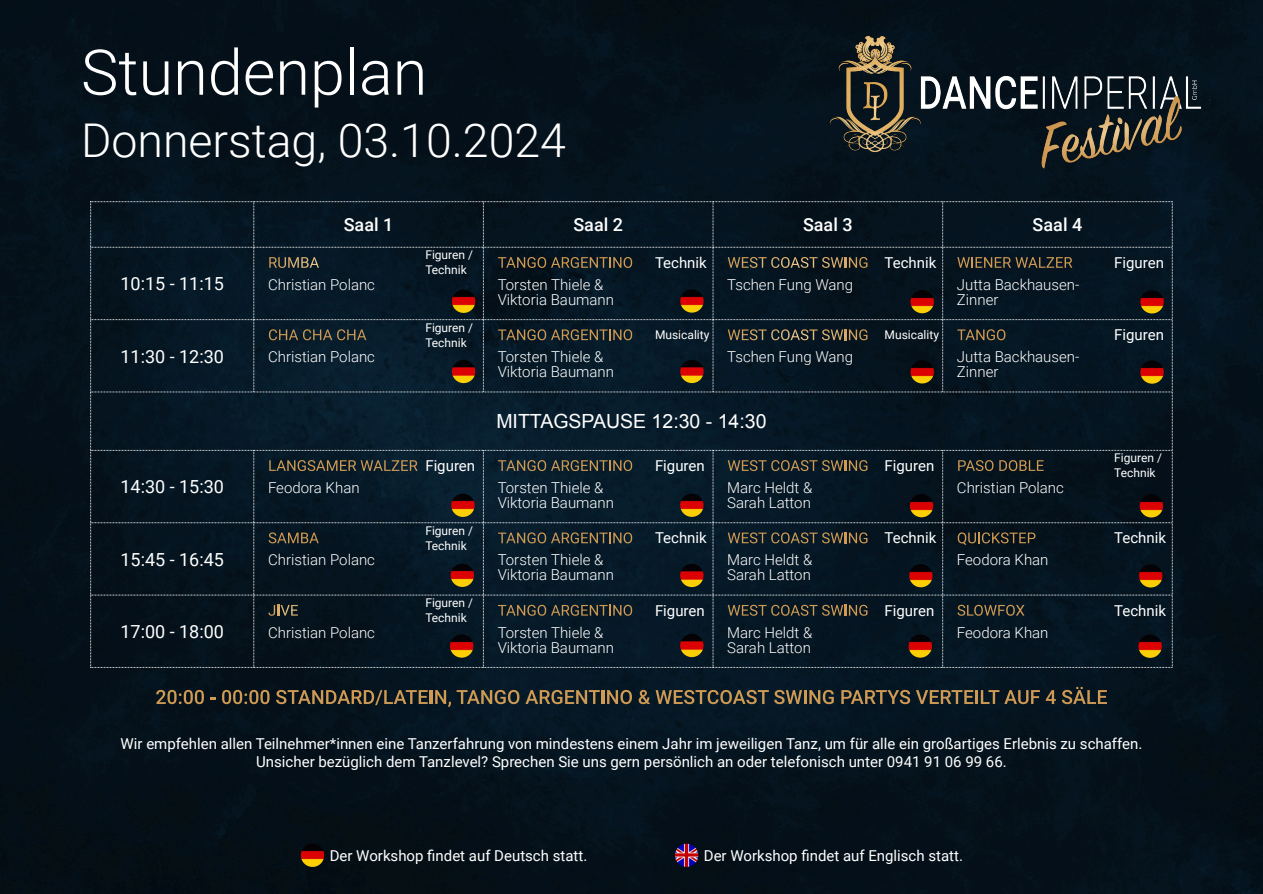
<style>
.page{position:relative;width:1263px;height:894px;background:#fff}
.page>*{position:absolute;margin:0;border:0;box-sizing:border-box;transform-origin:0 0}
.t1{font:300 63px "Roboto";color:#fff}
.t2{font:300 46.5px "Roboto";color:#fff}
.t3{font:19.5px "Arial";color:#fff}
.t4{font:18px "Roboto";color:#fff}
.t5{font:500 18px "Roboto";color:#fff}
.t6{font:300 15px/15px "Roboto";color:#fff}
.t7{font:15px/18px "Roboto";color:#fff;text-align:center}
.t8{font:12px/15px "Roboto";color:#fff}
</style>
<div class="page">
<img style="left:0;top:0;width:1263px;height:893px">
<img style="left:813px;top:32px;width:404px;height:136px">
<svg style="left:156px;top:689px;width:48px;height:15px"></svg>
<svg style="left:222px;top:689px;width:48px;height:15px"></svg>
<svg style="left:276px;top:689px;width:175px;height:17px;background:#49402f"></svg>
<svg style="left:457px;top:689px;width:62px;height:15px"></svg>
<svg style="left:525px;top:689px;width:107px;height:15px;background:#584d37"></svg>
<svg style="left:639px;top:689px;width:11px;height:15px"></svg>
<svg style="left:656px;top:689px;width:178px;height:15px;background:#524936"></svg>
<svg style="left:841px;top:689px;width:69px;height:15px"></svg>
<svg style="left:916px;top:689px;width:57px;height:14px"></svg>
<svg style="left:975px;top:689px;width:3px;height:14px"></svg>
<svg style="left:981px;top:689px;width:59px;height:15px"></svg>
<svg style="left:1046px;top:689px;width:10px;height:14px"></svg>
<svg style="left:1062px;top:686px;width:45px;height:18px"></svg>
<svg style="left:90px;top:201px;width:1083px;height:466px;background:#0b1b26"></svg>
<img style="left:301px;top:843px;width:23px;height:23px;border-radius:50%">
<img style="left:675px;top:843px;width:23px;height:23px;border-radius:50%">
<img style="left:680px;top:493px;width:23px;height:23px;border-radius:50%">
<img style="left:680px;top:563px;width:23px;height:24px;border-radius:50%">
<img style="left:680px;top:289px;width:24px;height:23px;border-radius:50%">
<img style="left:680px;top:360px;width:24px;height:23px;border-radius:50%">
<img style="left:910px;top:290px;width:24px;height:23px;border-radius:50%">
<img style="left:910px;top:360px;width:24px;height:23px;border-radius:50%">
<img style="left:910px;top:494px;width:23px;height:23px;border-radius:50%">
<img style="left:909px;top:564px;width:24px;height:23px;border-radius:50%">
<img style="left:909px;top:634px;width:23px;height:23px;border-radius:50%">
<img style="left:1140px;top:290px;width:24px;height:23px;border-radius:50%">
<img style="left:1140px;top:360px;width:24px;height:23px;border-radius:50%">
<img style="left:1140px;top:494px;width:23px;height:23px;border-radius:50%">
<img style="left:1139px;top:564px;width:23px;height:23px;border-radius:50%">
<img style="left:1138px;top:634px;width:24px;height:23px;border-radius:50%">
<img style="left:452px;top:289px;width:23px;height:24px;border-radius:50%">
<img style="left:452px;top:360px;width:23px;height:23px;border-radius:50%">
<img style="left:451px;top:493px;width:24px;height:23px;border-radius:50%">
<img style="left:451px;top:563px;width:23px;height:23px;border-radius:50%">
<img style="left:450px;top:634px;width:23px;height:23px;border-radius:50%">
<img style="left:680px;top:633px;width:23px;height:24px;border-radius:50%">
<h1 class="t1" style="left:81px;top:47px;width:348px">Stundenplan</h1>
<h2 class="t2" style="left:81px;top:122px;width:486px">Donnerstag, 03.10.2024</h2>
<p class="t5" style="left:344px;top:218px;width:51px">Saal 1</p>
<p class="t5" style="left:573px;top:218px;width:51px">Saal 2</p>
<p class="t5" style="left:803px;top:218px;width:51px">Saal 3</p>
<p class="t5" style="left:1033px;top:218px;width:51px">Saal 4</p>
<p class="t8" style="left:425px;top:248px;width:49px">Figuren /<br>Technik</p>
<p class="t7" style="left:655px;top:255px;width:53px">Technik</p>
<p class="t7" style="left:885px;top:255px;width:53px">Technik</p>
<p class="t7" style="left:1114px;top:255px;width:51px">Figuren</p>
<p class="t4" style="left:120px;top:276px;width:105px">10:15 - 11:15</p>
<p class="t6" style="left:268px;top:278px;width:108px">Christian Polanc</p>
<p class="t6" style="left:498px;top:278px;width:118px">Torsten Thiele &amp;<br>Viktoria Baumann</p>
<p class="t6" style="left:727px;top:278px;width:127px">Tschen Fung Wang</p>
<p class="t6" style="left:957px;top:278px;width:124px">Jutta Backhausen-<br>Zinner</p>
<p class="t8" style="left:425px;top:321px;width:49px">Figuren /<br>Technik</p>
<p class="t8" style="left:655px;top:328px;width:56px">Musicality</p>
<p class="t8" style="left:885px;top:328px;width:56px">Musicality</p>
<p class="t7" style="left:1114px;top:327px;width:51px">Figuren</p>
<p class="t4" style="left:120px;top:349px;width:105px">11:30 - 12:30</p>
<p class="t6" style="left:268px;top:351px;width:108px">Christian Polanc</p>
<p class="t6" style="left:498px;top:351px;width:118px">Torsten Thiele &amp;<br>Viktoria Baumann</p>
<p class="t6" style="left:727px;top:351px;width:127px">Tschen Fung Wang</p>
<p class="t6" style="left:957px;top:351px;width:124px">Jutta Backhausen-<br>Zinner</p>
<h3 class="t3" style="left:496px;top:414px;width:272px">MITTAGSPAUSE 12:30 - 14:30</h3>
<p class="t7" style="left:425px;top:458px;width:51px">Figuren</p>
<p class="t7" style="left:655px;top:458px;width:51px">Figuren</p>
<p class="t7" style="left:885px;top:458px;width:51px">Figuren</p>
<p class="t8" style="left:1114px;top:451px;width:49px">Figuren /<br>Technik</p>
<p class="t4" style="left:120px;top:479px;width:105px">14:30 - 15:30</p>
<p class="t6" style="left:268px;top:481px;width:93px">Feodora Khan</p>
<p class="t6" style="left:498px;top:481px;width:118px">Torsten Thiele &amp;<br>Viktoria Baumann</p>
<p class="t6" style="left:727px;top:481px;width:87px">Marc Heldt &amp;<br>Sarah Latton</p>
<p class="t6" style="left:957px;top:481px;width:108px">Christian Polanc</p>
<p class="t8" style="left:425px;top:524px;width:49px">Figuren /<br>Technik</p>
<p class="t7" style="left:655px;top:530px;width:53px">Technik</p>
<p class="t7" style="left:885px;top:530px;width:53px">Technik</p>
<p class="t7" style="left:1114px;top:530px;width:53px">Technik</p>
<p class="t4" style="left:120px;top:552px;width:105px">15:45 - 16:45</p>
<p class="t6" style="left:268px;top:554px;width:108px">Christian Polanc</p>
<p class="t6" style="left:498px;top:554px;width:118px">Torsten Thiele &amp;<br>Viktoria Baumann</p>
<p class="t6" style="left:727px;top:554px;width:87px">Marc Heldt &amp;<br>Sarah Latton</p>
<p class="t6" style="left:957px;top:554px;width:93px">Feodora Khan</p>
<p class="t8" style="left:425px;top:596px;width:49px">Figuren /<br>Technik</p>
<p class="t7" style="left:655px;top:602px;width:51px">Figuren</p>
<p class="t7" style="left:885px;top:602px;width:51px">Figuren</p>
<p class="t7" style="left:1114px;top:602px;width:53px">Technik</p>
<p class="t4" style="left:120px;top:624px;width:105px">17:00 - 18:00</p>
<p class="t6" style="left:268px;top:626px;width:108px">Christian Polanc</p>
<p class="t6" style="left:498px;top:626px;width:118px">Torsten Thiele &amp;<br>Viktoria Baumann</p>
<p class="t6" style="left:727px;top:626px;width:87px">Marc Heldt &amp;<br>Sarah Latton</p>
<p class="t6" style="left:957px;top:626px;width:93px">Feodora Khan</p>
<p class="t7" style="left:121px;top:735px;width:1023px">Wir empfehlen allen Teilnehmer*innen eine Tanzerfahrung von mindestens einem Jahr im jeweiligen Tanz, um für alle ein großartiges Erlebnis zu schaffen.<br>Unsicher bezüglich dem Tanzlevel? Sprechen Sie uns gern persönlich an oder telefonisch unter 0941 91 06 99 66.</p>
<p class="t7" style="left:330px;top:847px;width:259px">Der Workshop findet auf Deutsch statt.</p>
<p class="t7" style="left:704px;top:847px;width:261px">Der Workshop findet auf Englisch statt.</p>
</div>
